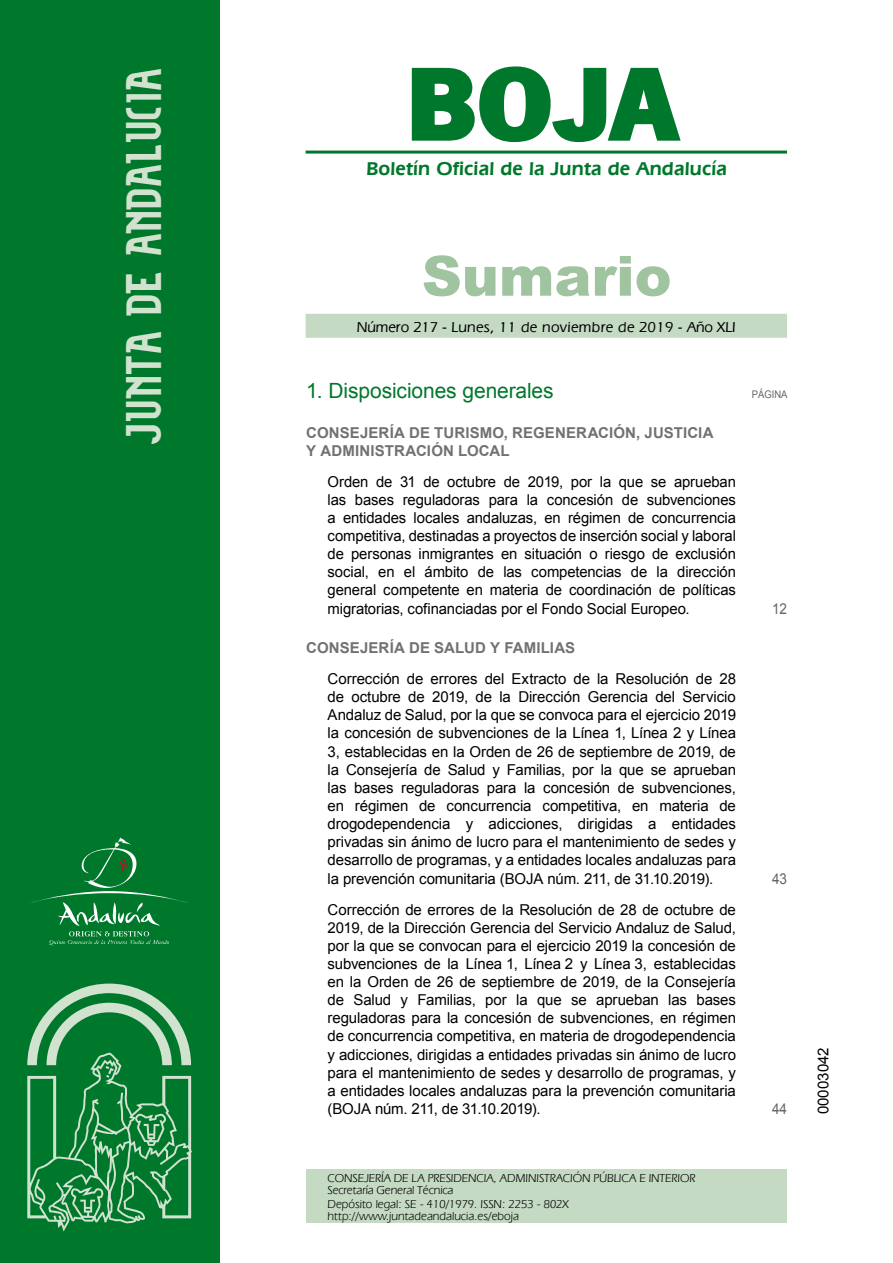
<style>
.page{position:relative;width:893px;height:1263px;background:#fff}
.page>*{position:absolute;margin:0;border:0;box-sizing:border-box;transform-origin:0 0}
.t1{font:700 105px "News Got T";color:#00782c;scale:1.14 1}
.t2{font:900 55.5px "Arial";color:#a0c4a0}
.t3{font:27px "Alfabeto Andaluz Nuevo";color:#d1e2cf}
.t4{font:21px "Arial";letter-spacing:-.005em;color:#00782c}
.t5{font:600 19.5px "Eras IT Cby BT";letter-spacing:.01em;color:#00782c}
.t6{font:15px/18.1px "Arial";letter-spacing:-.01em;color:#000;text-align:justify}
.t7{font:700 15px/18.1px "Arial";letter-spacing:.01em;color:#707173}
.t8{font:500 15px "Eras IT Cby BT";letter-spacing:.025em;color:#000}
.t9{font:15px "Arial";color:#646567;scale:.9 1}
.t10{font:12px/12px "Eras IT Cby BT";letter-spacing:-.01em;color:#000}
.t11{font:10.5px "Arial";color:#646567;scale:.9 1}
</style>
<div class="page">
<hr style="left:305px;top:151px;width:482px;height:3px;background:#00782c">
<div style="left:305px;top:314px;width:482px;height:24px;background:#c5dac3"></div>
<div style="left:0;top:0;width:219px;height:1263px;background:#00782c"></div>
<svg style="left:27px;top:984px;width:165px;height:248px"></svg>
<svg style="left:411px;top:66px;width:270px;height:77px"></svg>
<div style="left:306px;top:1169px;width:481px;height:54px;background:#c5dac3"></div>
<svg style="left:30px;top:837px;width:158px;height:108px"></svg>
<h3 class="t3" style="left:136px;top:446px;width:379px;rotate:-90deg">JUNTA DE ANDALUCIA</h3>
<h1 class="t1" style="left:405px;top:42px;width:240px">BOJA</h1>
<h3 class="t5" style="left:366px;top:157px;width:362px">Boletín Oficial de la Junta de Andalucía</h3>
<h2 class="t2" style="left:422px;top:236px;width:251px">Sumario</h2>
<p class="t8" style="left:357px;top:317px;width:380px">Número 217 - Lunes, 11 de noviembre de 2019 - Año XLI</p>
<h3 class="t4" style="left:306px;top:377px;width:249px">1. Disposiciones generales</h3>
<p class="t11" style="left:751px;top:388px;width:41px">PÁGINA</p>
<p class="t7" style="left:306px;top:424px;width:409px">CONSEJERÍA DE TURISMO, REGENERACIÓN, JUSTICIA<br>Y ADMINISTRACIÓN LOCAL</p>
<p class="t6" style="left:327px;top:473px;width:410px">Orden de 31 de octubre de 2019, por la que se aprueban las bases reguladoras para la concesión de subvenciones a entidades locales andaluzas, en régimen de concurrencia competitiva, destinadas a proyectos de inserción social y laboral de personas inmigrantes en situación o riesgo de exclusión social, en el ámbito de las competencias de la dirección general competente en materia de coordinación de políticas migratorias, cofinanciadas por el Fondo Social Europeo.</p>
<p class="t9" style="left:772px;top:599px;width:18px">12</p>
<p class="t7" style="left:306px;top:639px;width:270px">CONSEJERÍA DE SALUD Y FAMILIAS</p>
<p class="t6" style="left:327px;top:670px;width:410px">Corrección de errores del Extracto de la Resolución de 28 de octubre de 2019, de la Dirección Gerencia del Servicio Andaluz de Salud, por la que se convoca para el ejercicio 2019 la concesión de subvenciones de la Línea 1, Línea 2 y Línea 3, establecidas en la Orden de 26 de septiembre de 2019, de la Consejería de Salud y Familias, por la que se aprueban las bases reguladoras para la concesión de subvenciones, en régimen de concurrencia competitiva, en materia de drogodependencia y adicciones, dirigidas a entidades privadas sin ánimo de lucro para el mantenimiento de sedes y desarrollo de programas, y a entidades locales andaluzas para la prevención comunitaria (BOJA núm. 211, de 31.10.2019).</p>
<p class="t6" style="left:327px;top:900px;width:410px">Corrección de errores de la Resolución de 28 de octubre de 2019, de la Dirección Gerencia del Servicio Andaluz de Salud, por la que se convocan para el ejercicio 2019 la concesión de subvenciones de la Línea 1, Línea 2 y Línea 3, establecidas en la Orden de 26 de septiembre de 2019, de la Consejería de Salud y Familias, por la que se aprueban las bases reguladoras para la concesión de subvenciones, en régimen de concurrencia competitiva, en materia de drogodependencia y adicciones, dirigidas a entidades privadas sin ánimo de lucro para el mantenimiento de sedes y desarrollo de programas, y a entidades locales andaluzas para la prevención comunitaria (BOJA núm. 211, de 31.10.2019).</p>
<p class="t10" style="left:327px;top:1171px;width:369px">CONSEJERÍA DE LA PRESIDENCIA, ADMINISTRACIÓN PÚBLICA E INTERIOR<br>Secretaría General Técnica</p>
<p class="t10" style="left:327px;top:1198px;width:243px">Depósito legal: SE - 410/1979. ISSN: 2253 - 802X http://www.juntadeandalucia.es/eboja</p>
<p class="t9" style="left:772px;top:869px;width:18px">43</p>
<p class="t9" style="left:772px;top:1099px;width:18px">44</p>
<p class="t6" style="left:814px;top:1114px;width:68px;rotate:-90deg">00003042</p>
</div>
